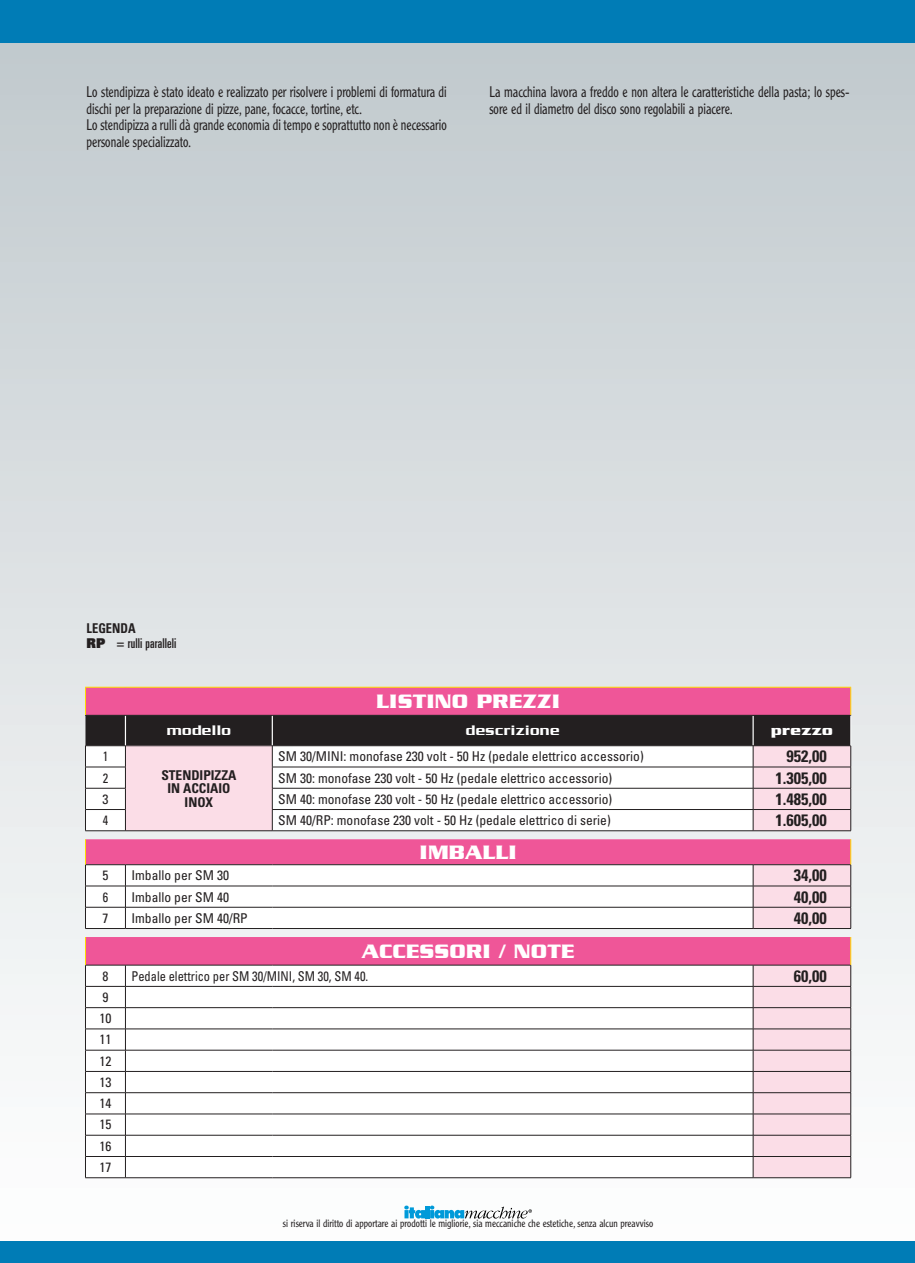
<style>
.page{position:relative;width:915px;height:1263px;background:#fff}
.page>*{position:absolute;margin:0;border:0;box-sizing:border-box;transform-origin:0 0}
.t1{font:700 21px "Serpentine Std";letter-spacing:.01em;color:#fff}
.t2{font:700 condensed 16.5px "Univers LT Std";color:#231f20}
.testotondo{font:300 15px/16.5px "Clearface Gothic LT Std";color:#231f20;scale:.85 1}
.t3{font:500 15px "Serpentine Std";letter-spacing:.03em;color:#fff}
.t4{font:700 15px "Serpentine Std";letter-spacing:.03em;color:#fff}
.t5{font:condensed 13.5px "Univers LT Std";color:#231f20}
.t6{font:condensed 13.5px "Univers LT Std";color:#231f20;scale:.92 1}
.Normale{font:700 condensed 13.5px "Univers LT Std";color:#231f20}
.Normale-2{font:ultra-condensed 13.5px "Univers LT Std";letter-spacing:.01em;color:#231f20}
.Normale-3{font:700 condensed 13.5px "Univers LT Std";color:#231f20;scale:.92 1}
.t7{font:300 10.5px "Clearface Gothic LT Std";color:#231f20;scale:.94 1}
.s1{font-family:"Univers LT Std X Black";font-stretch:normal}
</style>
<div class="page">
<div style="left:0;top:0;width:914px;height:1263px;background:linear-gradient(to bottom,#c0c8cc,#fff)"></div>
<div style="left:0;top:0;width:914px;height:43px;background:#007cb6"></div>
<div style="left:0;top:1242px;width:914px;height:21px;background:#007cb6"></div>
<svg style="left:404px;top:1205px;width:127px;height:13px"></svg>
<svg style="left:85px;top:687px;width:766px;height:491px"></svg>
<p class="testotondo" style="left:87px;top:84px;width:425px">Lo stendipizza è stato ideato e realizzato per risolvere i problemi di formatura di dischi per la preparazione di pizze, pane, focacce, tortine, etc.</p>
<p class="testotondo" style="left:87px;top:117px;width:425px">Lo stendipizza a rulli dà grande economia di tempo e soprattutto non è necessario personale specializzato.</p>
<p class="testotondo" style="left:489px;top:84px;width:425px">La macchina lavora a freddo e non altera le caratteristiche della pasta; lo spes&shy;sore ed il diametro del disco sono regolabili a piacere.</p>
<p class="Normale-3" style="left:87px;top:620px;width:55px">LEGENDA</p>
<p class="Normale-2" style="left:87px;top:635px;width:91px"><span class="s1">RP</span> = rulli paralleli</p>
<p class="t1" style="left:376px;top:689px;width:185px">LISTINO PREZZI</p>
<p class="t6" style="left:103px;top:748px;width:7px">1</p>
<p class="t3" style="left:167px;top:722px;width:66px">modello</p>
<p class="t3" style="left:465px;top:722px;width:95px">descrizione</p>
<p class="t4" style="left:770px;top:722px;width:63px">prezzo</p>
<p class="t5" style="left:278px;top:748px;width:367px">SM 30/MINI: monofase 230 volt - 50 Hz (pedale elettrico accessorio)</p>
<p class="t2" style="left:786px;top:746px;width:42px">952,00</p>
<p class="Normale" style="left:161px;top:766px;width:77px">STENDIPIZZA</p>
<p class="Normale" style="left:167px;top:780px;width:65px">IN ACCIAIO</p>
<p class="Normale" style="left:184px;top:793px;width:30px">INOX</p>
<p class="t6" style="left:103px;top:769px;width:7px">2</p>
<p class="t5" style="left:278px;top:769px;width:335px">SM 30: monofase 230 volt - 50 Hz (pedale elettrico accessorio)</p>
<p class="t2" style="left:775px;top:768px;width:53px">1.305,00</p>
<p class="t5" style="left:102px;top:790px;width:7px">3</p>
<p class="t5" style="left:278px;top:790px;width:335px">SM 40: monofase 230 volt - 50 Hz (pedale elettrico accessorio)</p>
<p class="t2" style="left:775px;top:789px;width:53px">1.485,00</p>
<p class="t6" style="left:103px;top:812px;width:7px">4</p>
<p class="t5" style="left:278px;top:812px;width:334px">SM 40/RP: monofase 230 volt - 50 Hz (pedale elettrico di serie)</p>
<p class="t2" style="left:775px;top:810px;width:53px">1.605,00</p>
<p class="t1" style="left:419px;top:840px;width:98px">IMBALLI</p>
<p class="t5" style="left:102px;top:867px;width:7px">5</p>
<p class="t5" style="left:131px;top:867px;width:99px">Imballo per SM 30</p>
<p class="t2" style="left:793px;top:865px;width:34px">34,00</p>
<p class="t6" style="left:103px;top:888px;width:7px">6</p>
<p class="t5" style="left:131px;top:888px;width:99px">Imballo per SM 40</p>
<p class="t2" style="left:793px;top:886px;width:34px">40,00</p>
<p class="t5" style="left:102px;top:909px;width:7px">7</p>
<p class="t5" style="left:131px;top:909px;width:118px">Imballo per SM 40/RP</p>
<p class="t2" style="left:793px;top:908px;width:34px">40,00</p>
<p class="t1" style="left:361px;top:939px;width:214px">ACCESSORI / NOTE</p>
<p class="t5" style="left:102px;top:967px;width:7px">8</p>
<p class="t6" style="left:131px;top:967px;width:259px">Pedale elettrico per SM 30/MINI, SM 30, SM 40.</p>
<p class="t2" style="left:793px;top:966px;width:34px">60,00</p>
<p class="t5" style="left:102px;top:988px;width:7px">9</p>
<p class="t5" style="left:99px;top:1010px;width:13px">10</p>
<p class="t5" style="left:99px;top:1031px;width:13px">11</p>
<p class="t5" style="left:99px;top:1052px;width:13px">12</p>
<p class="t5" style="left:99px;top:1073px;width:13px">13</p>
<p class="t5" style="left:99px;top:1095px;width:13px">14</p>
<p class="t5" style="left:99px;top:1116px;width:13px">15</p>
<p class="t5" style="left:99px;top:1137px;width:13px">16</p>
<p class="t5" style="left:99px;top:1159px;width:13px">17</p>
<p class="t7" style="left:283px;top:1217px;width:395px">si riserva il diritto di apportare ai prodotti le migliorie, sia meccaniche che estetiche, senza alcun preavviso</p>
</div>
